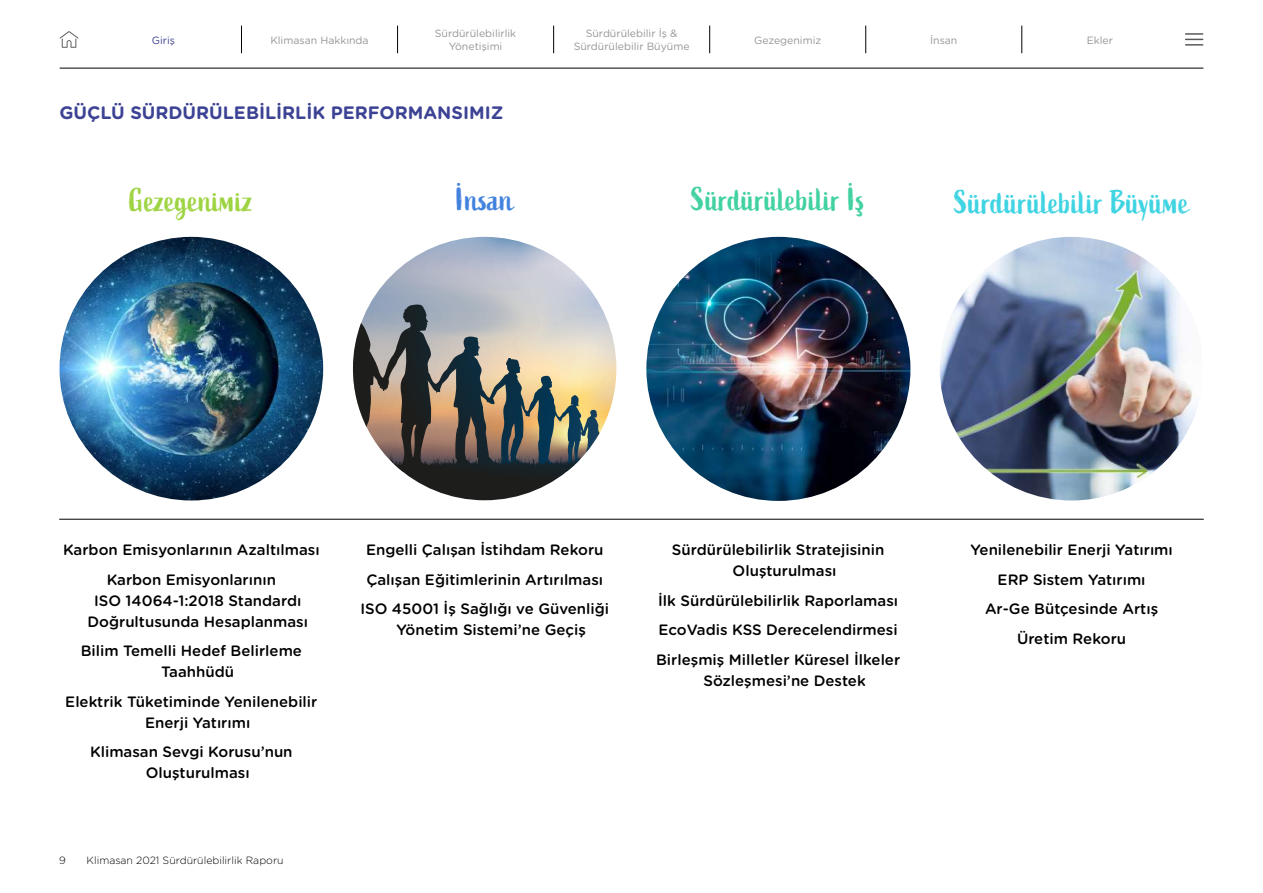
<style>
.page{position:relative;width:1263px;height:893px;background:#fff}
.page>*{position:absolute;margin:0;border:0;box-sizing:border-box;transform-origin:0 0}
.t1{font:32.85px "Active";color:#40d4e3}
.t2{font:32.85px "Active";color:#42d1a1}
.t3{font:32.85px "Active";letter-spacing:-.005em;color:#9ed442}
.t4{font:32.85px "Active";color:#4282de}
.t5{font:700 18px "Gotham Rounded";color:#3d4394}
.t6{font:500 15px/29.5px "Gotham Rounded";color:#000}
.t7{font:10.5px/12.6px "Gotham Rounded";color:#939598;text-align:center}
.t8{font:300 10.5px "Gotham Rounded";color:#000}
.t9{font:10.5px "Gotham Rounded";color:#3d4394}
</style>
<div class="page">
<svg style="left:241px;top:26px;width:1px;height:27px"></svg>
<svg style="left:397px;top:26px;width:1px;height:27px"></svg>
<svg style="left:553px;top:26px;width:1px;height:27px"></svg>
<svg style="left:709px;top:26px;width:1px;height:27px"></svg>
<svg style="left:865px;top:26px;width:1px;height:27px"></svg>
<svg style="left:1021px;top:26px;width:1px;height:27px"></svg>
<svg style="left:1185px;top:33px;width:18px;height:13px"></svg>
<svg style="left:60px;top:31px;width:18px;height:17px"></svg>
<hr style="left:60px;top:68px;width:1143px;height:1px;background:#000">
<img style="left:646px;top:237px;width:264px;height:264px;border-radius:132px">
<svg style="left:369px;top:237px;width:247px;height:235px"></svg>
<svg style="left:477px;top:358px;width:50px;height:110px;background:#6e6b60"></svg>
<svg style="left:564px;top:456px;width:9px;height:8px"></svg>
<svg style="left:353px;top:305px;width:65px;height:167px"></svg>
<img style="left:940px;top:237px;width:257px;height:263px">
<img style="left:60px;top:237px;width:263px;height:263px;border-radius:132px">
<hr style="left:60px;top:519px;width:1143px;height:1px;background:#000">
<p class="t9" style="left:152px;top:33px;width:25px">Giriş</p>
<p class="t7" style="left:270px;top:33px;width:100px">Klimasan Hakkında</p>
<p class="t7" style="left:435px;top:27px;width:83px">Sürdürülebilirlik<br>Yönetişimi</p>
<p class="t7" style="left:574px;top:27px;width:117px">Sürdürülebilir İş &amp;<br>Sürdürülebilir Büyüme</p>
<p class="t7" style="left:754px;top:33px;width:69px">Gezegenimiz</p>
<p class="t7" style="left:930px;top:33px;width:29px">İnsan</p>
<p class="t7" style="left:1087px;top:33px;width:28px">Ekler</p>
<p class="t5" style="left:60px;top:99px;width:445px">GÜÇLÜ SÜRDÜRÜLEBI LI RLI K PERFORMANSIMIZ</p>
<h1 class="t3" style="left:129px;top:181px;width:126px">Gezegenimiz</h1>
<h1 class="t4" style="left:456px;top:180px;width:59px">İnsan</h1>
<h1 class="t2" style="left:691px;top:180px;width:176px">Sürdürülebilir İş</h1>
<h1 class="t1" style="left:954px;top:183px;width:237px">Sürdürülebilir Büyüme</h1>
<p class="t6" style="left:63px;top:534px;width:258px;text-align:center">Karbon Emisyonlarının Azaltılması<br>Karbon Emisyonlarının</p>
<p class="t6" style="left:87px;top:589px;width:222px;line-height:21px;text-align:center">ISO 14064-1:2018 Standardı<br>Doğrultusunda Hesaplanması</p>
<p class="t6" style="left:161px;top:640px;width:142px;line-height:21px;text-indent:-81px">Bilim Temelli Hedef Belirleme<br>Taahhüdü</p>
<p class="t6" style="left:145px;top:690px;width:174px;line-height:21px;text-indent:-80px">Elektrik Tüketiminde Yenilenebilir<br>Enerji Yatırımı</p>
<p class="t6" style="left:146px;top:741px;width:148px;line-height:21px;text-indent:-56px">Klimasan Sevgi Korusu’nun<br>Oluşturulması</p>
<p class="t8" style="left:59px;top:854px;width:8px">9</p>
<p class="t8" style="left:87px;top:853px;width:198px">Klimasan 2021 Sürdürülebilirlik Raporu</p>
<p class="t6" style="left:360px;top:534px;width:250px;text-align:center">Engelli Çalışan İstihdam Rekoru<br>Çalışan Eğitimlerinin Artırılması<br>ISO 45001 İş Sağlığı ve Güvenliği</p>
<p class="t6" style="left:396px;top:614px;width:191px">Yönetim Sistemi’ne Geçiş</p>
<p class="t6" style="left:733px;top:539px;width:153px;line-height:21px;text-indent:-61px">Sürdürülebilirlik Stratejisinin<br>Oluşturulması</p>
<p class="t6" style="left:656px;top:585px;width:246px">İ lk Sürdürülebilirlik Raporlaması<br>EcoVadis KSS Derecelendirmesi<br>Birleşmiş Milletler Küresel İ lkeler</p>
<p class="t6" style="left:703px;top:665px;width:164px">Sözleşmesi’ne Destek</p>
<p class="t6" style="left:970px;top:534px;width:204px;text-align:center">Yenilenebilir Enerji Yatırımı<br>ERP Sistem Yatırımı<br>Ar-Ge Bütçesinde Artış<br>Üretim Rekoru</p>
</div>
